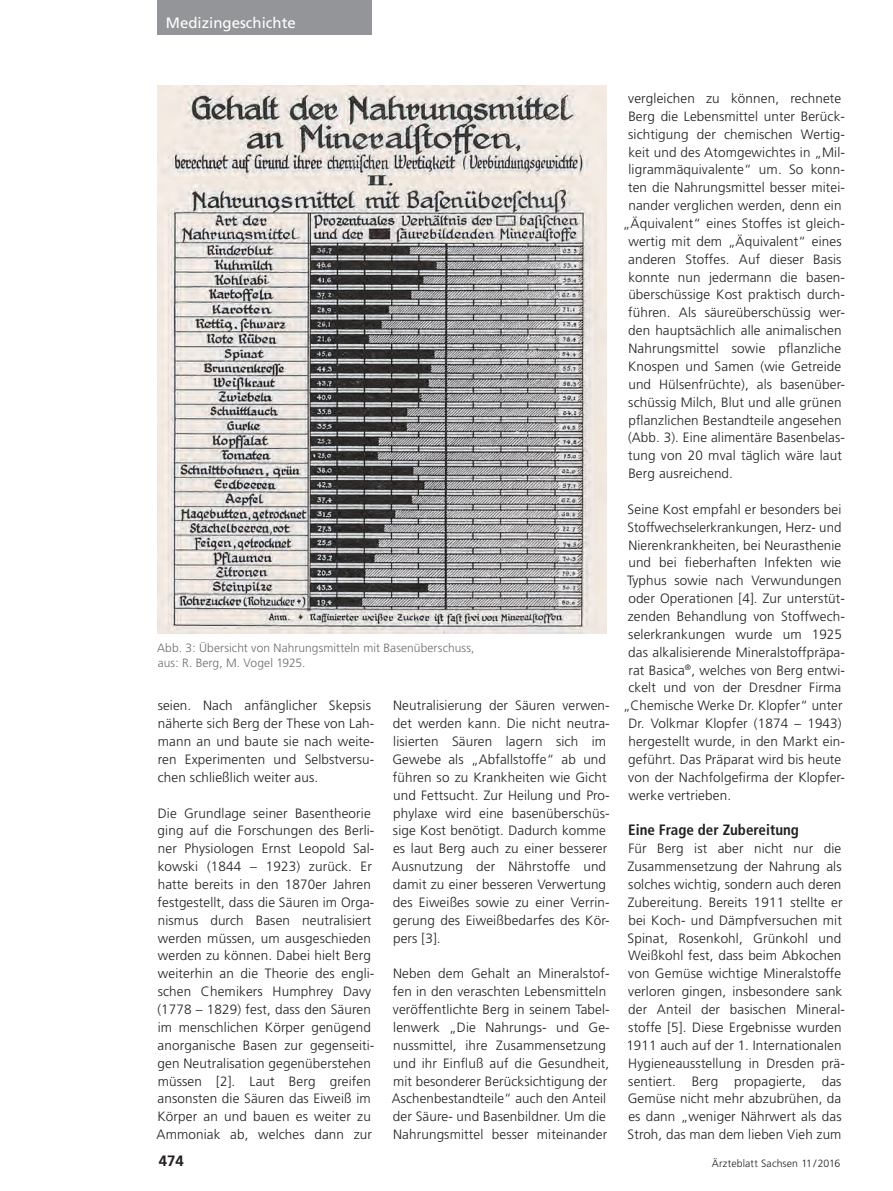
<style>
.page{position:relative;width:893px;height:1191px;background:#fff}
.page>*{position:absolute;margin:0;border:0;box-sizing:border-box;transform-origin:0 0}
.t1{font:700 condensed 15px "Frutiger";color:#231f20}
.t2{font:15px "Frutiger";color:#fff}
.t3{font:700 15px "Frutiger";color:#231f20}
.t4{font:300 13.5px/17.9px "Frutiger";letter-spacing:.01em;color:#231f20}
.t5{font:300 12px/14.2px "Frutiger";letter-spacing:.005em;color:#6c6d70}
.t6{font:300 10.5px "Frutiger";letter-spacing:.01em;color:#231f20}
</style>
<div class="page">
<div style="left:157px;top:0;width:214px;height:34px;background:#939598"></div>
<img style="left:157px;top:85px;width:450px;height:549px">
<p class="t2" style="left:166px;top:14px;width:132px">Medizingeschichte</p>
<p class="t5" style="left:157px;top:641px;width:319px">Abb. 3: Übersicht von Nahrungsmitteln mit Basenüberschuss, aus: R. Berg, M. Vogel 1925.</p>
<p class="t4" style="left:158px;top:696px;width:218px">seien. Nach anfänglicher Skepsis näherte sich Berg der These von Lah&shy;mann an und baute sie nach weite&shy;ren Experimenten und Selbstversu&shy;chen schließlich weiter aus.</p>
<p class="t4" style="left:157px;top:804px;width:219px">Die Grundlage seiner Basentheorie ging auf die Forschungen des Berli&shy;ner Physiologen Ernst Leopold Sal&shy;kowski (1844 – 1923) zurück. Er hatte bereits in den 1870er Jahren festgestellt, dass die Säuren im Orga&shy;nismus durch Basen neutralisiert werden müssen, um ausgeschieden werden zu können. Dabei hielt Berg weiterhin an die Theorie des engli&shy;schen Chemikers Humphrey Davy (1778 – 1829) fest, dass den Säuren im menschlichen Körper genügend anorganische Basen zur gegenseiti&shy;gen Neutralisation gegenüberstehen müssen [2]. Laut Berg greifen ansonsten die Säuren das Eiweiß im Körper an und bauen es weiter zu Ammoniak ab, welches dann zur</p>
<p class="t4" style="left:392px;top:696px;width:219px">Neutralisierung der Säuren verwen&shy;det werden kann. Die nicht neutra&shy;lisierten Säuren lagern sich im<br>Gewebe als „Abfallstoffe“ ab und führen so zu Krankheiten wie Gicht und Fettsucht. Zur Heilung und Pro&shy;phylaxe wird eine basenüberschüs&shy;sige Kost benötigt. Dadurch komme es laut Berg auch zu einer besserer<br>Ausnutzung der Nährstoffe und damit zu einer besseren Verwertung des Eiweißes sowie zu einer Verrin&shy;gerung des Eiweißbedarfes des Kör&shy;pers [3].</p>
<p class="t4" style="left:392px;top:964px;width:219px">Neben dem Gehalt an Mineralstof&shy;fen in den veraschten Lebensmitteln veröffentlichte Berg in seinem Tabel&shy;lenwerk „Die Nahrungs- und Ge-- nussmittel, ihre Zusammensetzung und ihr Einfluß auf die Gesundheit, mit besonderer Berücksichtigung der Aschenbestandteile“ auch den Anteil der Säure- und Basenbildner. Um die Nahrungsmittel besser miteinander</p>
<p class="t4" style="left:628px;top:89px;width:215px">vergleichen zu können, rechnete</p>
<p class="t4" style="left:628px;top:107px;width:218px">Berg die Lebensmittel unter Berück-</p>
<p class="t4" style="left:628px;top:125px;width:218px">sichtigung der chemischen Wertig-</p>
<p class="t4" style="left:628px;top:143px;width:218px">keit und des Atomgewichtes in „Mil-</p>
<p class="t4" style="left:628px;top:161px;width:218px">ligrammäquivalente“ um. So konn-</p>
<p class="t4" style="left:628px;top:179px;width:218px">ten die Nahrungsmittel besser mitei-</p>
<p class="t4" style="left:628px;top:196px;width:215px">nander verglichen werden, denn ein</p>
<p class="t4" style="left:623px;top:214px;width:224px">„Äquivalent“ eines Stoffes ist gleich-</p>
<p class="t4" style="left:628px;top:232px;width:215px">wertig mit dem „Äquivalent“ eines</p>
<p class="t4" style="left:628px;top:250px;width:215px">anderen Stoffes. Auf dieser Basis</p>
<p class="t4" style="left:628px;top:268px;width:218px">konnte nun jedermann die basen-</p>
<p class="t4" style="left:628px;top:286px;width:218px">überschüssige Kost praktisch durch-</p>
<p class="t4" style="left:628px;top:304px;width:218px">führen. Als säureüberschüssig wer-</p>
<p class="t4" style="left:628px;top:321px;width:215px">den hauptsächlich alle animalischen</p>
<p class="t4" style="left:628px;top:339px;width:214px">Nahrungsmittel sowie pflanzliche</p>
<p class="t4" style="left:628px;top:357px;width:215px">Knospen und Samen (wie Getreide</p>
<p class="t4" style="left:628px;top:375px;width:218px">und Hülsenfrüchte), als basenüber-</p>
<p class="t4" style="left:628px;top:393px;width:215px">schüssig Milch, Blut und alle grünen</p>
<p class="t4" style="left:628px;top:411px;width:215px">pflanzlichen Bestandteile angesehen</p>
<p class="t4" style="left:628px;top:429px;width:219px">(Abb. 3). Eine alimentäre Basenbelas-</p>
<p class="t4" style="left:628px;top:446px;width:215px">tung von 20 mval täglich wäre laut</p>
<p class="t4" style="left:628px;top:464px;width:106px">Berg ausreichend.</p>
<p class="t4" style="left:628px;top:500px;width:215px">Seine Kost empfahl er besonders bei</p>
<p class="t4" style="left:628px;top:518px;width:215px">Stoffwechselerkrankungen, Herz- und</p>
<p class="t4" style="left:628px;top:536px;width:214px">Nierenkrankheiten, bei Neurasthenie</p>
<p class="t4" style="left:628px;top:554px;width:214px">und bei fieberhaften Infekten wie</p>
<p class="t4" style="left:627px;top:571px;width:216px">Typhus sowie nach Verwundungen</p>
<p class="t4" style="left:628px;top:589px;width:218px">oder Operationen [4]. Zur unterstüt-</p>
<p class="t4" style="left:628px;top:607px;width:219px">zenden Behandlung von Stoffwech-</p>
<p class="t4" style="left:628px;top:625px;width:215px">selerkrankungen wurde um 1925</p>
<p class="t4" style="left:628px;top:643px;width:218px">das alkalisierende Mineralstoffpräpa-</p>
<p class="t4" style="left:628px;top:661px;width:218px">rat Basica<sup>®</sup>, welches von Berg entwi-</p>
<p class="t4" style="left:628px;top:679px;width:214px">ckelt und von der Dresdner Firma</p>
<p class="t4" style="left:623px;top:696px;width:221px">„Chemische Werke Dr. Klopfer“ unter</p>
<p class="t4" style="left:628px;top:714px;width:215px">Dr. Volkmar Klopfer (1874 – 1943)</p>
<p class="t4" style="left:628px;top:732px;width:218px">hergestellt wurde, in den Markt ein-</p>
<p class="t4" style="left:628px;top:750px;width:215px">geführt. Das Präparat wird bis heute</p>
<p class="t4" style="left:628px;top:768px;width:218px">von der Nachfolgefirma der Klopfer-</p>
<p class="t4" style="left:628px;top:786px;width:104px">werke vertrieben.</p>
<p class="t1" style="left:628px;top:821px;width:172px">Eine Frage der Zubereitung</p>
<p class="t4" style="left:626px;top:839px;width:220px">Für Berg ist aber nicht nur die Zusammensetzung der Nahrung als solches wichtig, sondern auch deren Zubereitung. Bereits 1911 stellte er bei Koch- und Dämpfversuchen mit Spinat, Rosenkohl, Grünkohl und Weißkohl fest, dass beim Abkochen von Gemüse wichtige Mineralstoffe verloren gingen, insbesondere sank der Anteil der basischen Mineral&shy;stoffe [5]. Diese Ergebnisse wurden 1911 auch auf der 1. Internationalen Hygieneausstellung in Dresden prä&shy;sentiert. Berg propagierte, das Gemüse nicht mehr abzubrühen, da es dann „weniger Nährwert als das Stroh, das man dem lieben Vieh zum</p>
<p class="t3" style="left:159px;top:1151px;width:27px">474</p>
<p class="t6" style="left:712px;top:1157px;width:130px">Ärzteblatt Sachsen 11/2016</p>
</div>
